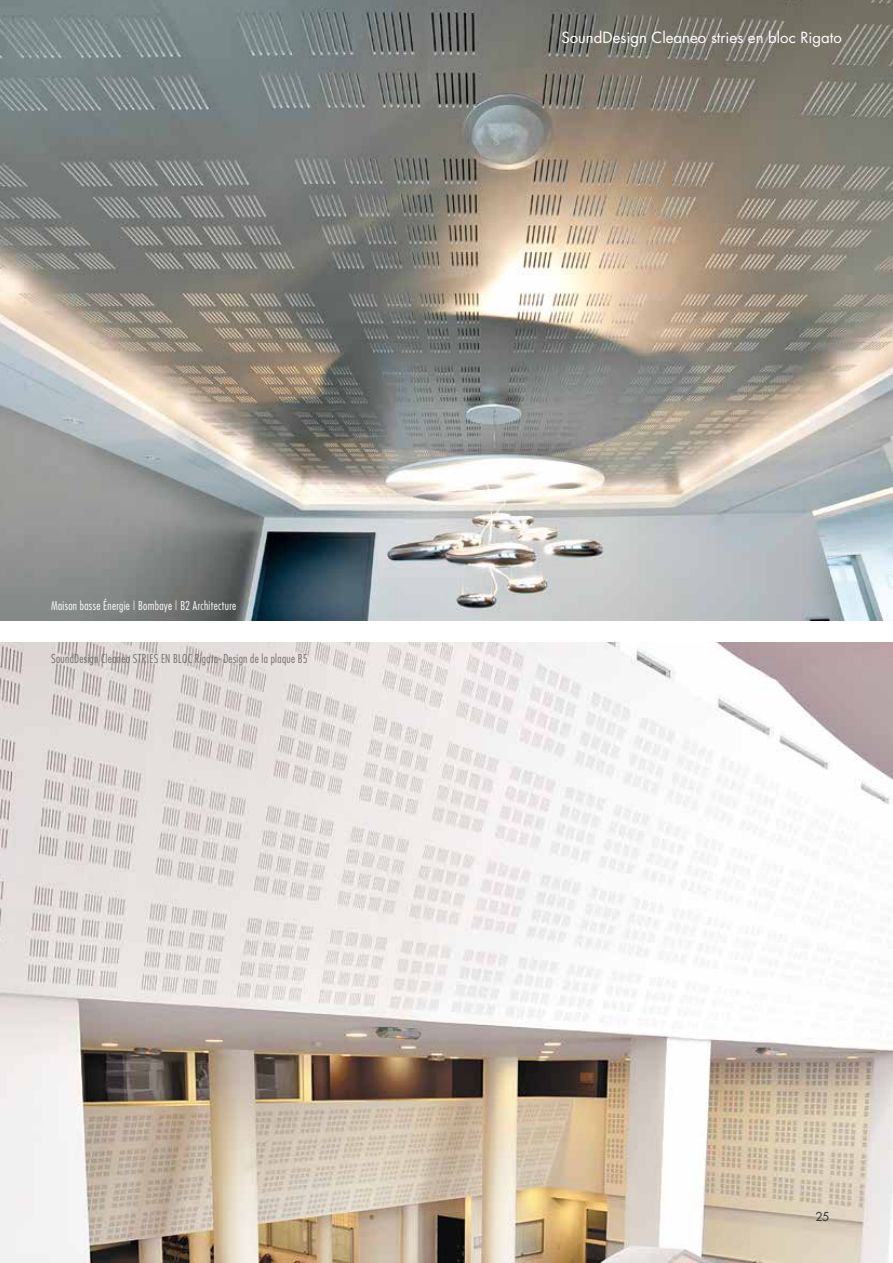
<style>
.page{position:relative;width:893px;height:1263px;background:#fff}
.page>*{position:absolute;margin:0;border:0;box-sizing:border-box;transform-origin:0 0}
.t1{font:15px "Futura";color:#fff}
.t2{font:300 condensed 12px "Futura";letter-spacing:.025em;color:#706f6f}
.t3{font:300 condensed 12px "Futura";letter-spacing:.025em;color:#fff}
.t4{font:12px "Futura";color:#3c3c3b}
</style>
<div class="page">
<img style="left:0;top:642px;width:893px;height:621px">
<img style="left:0;top:0;width:893px;height:621px">
<p class="t3" style="left:51px;top:598px;width:187px">Maison basse Énergie | Bombaye | B2 Architecture</p>
<p class="t2" style="left:51px;top:651px;width:258px">SoundDesign Cleaneo STRIES EN BLOC Rigato- Design de la plaque B5</p>
<p class="t1" style="left:561px;top:27px;width:282px">SoundDesign Cleaneo stries en bloc Rigato</p>
<p class="t4" style="left:815px;top:1209px;width:15px">25</p>
</div>
